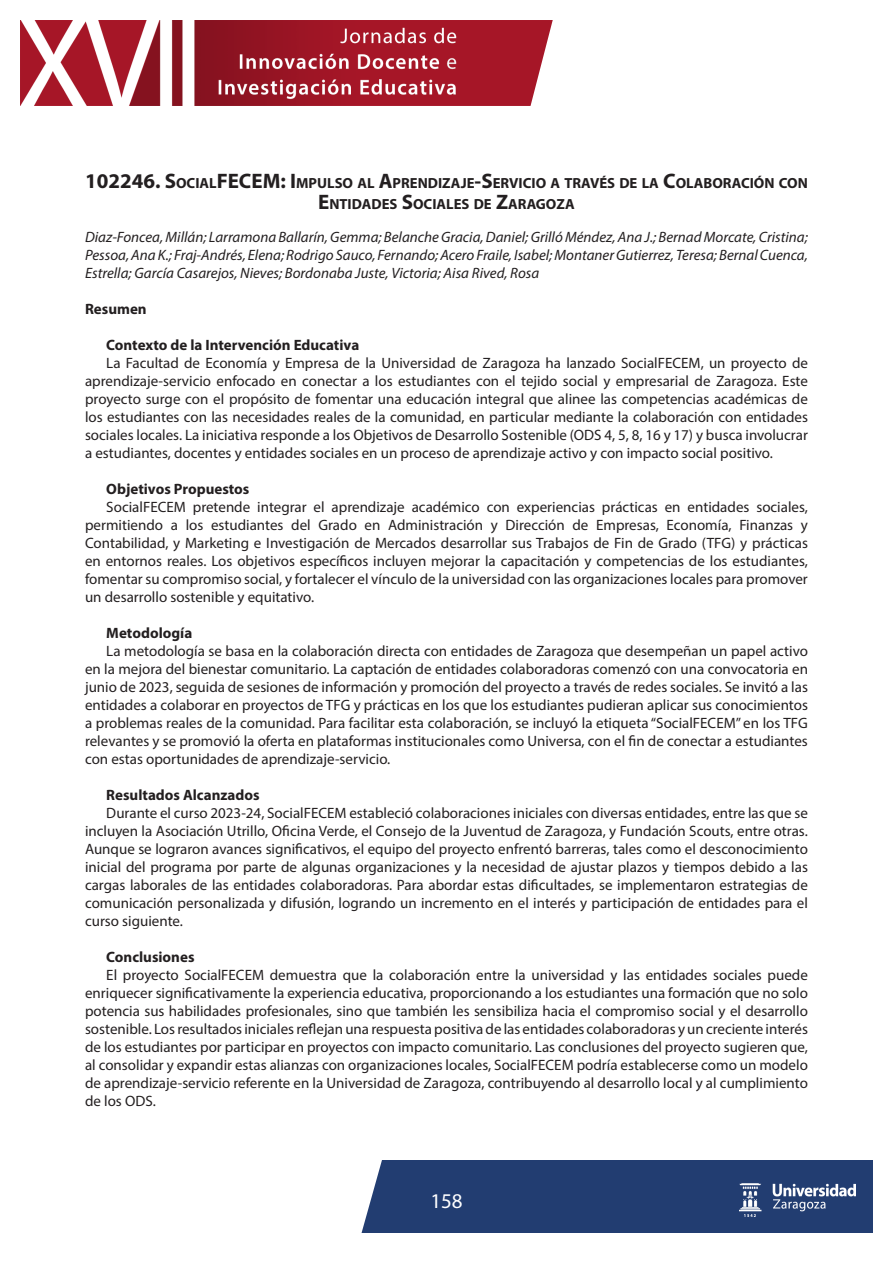
<style>
.page{position:relative;width:893px;height:1263px;background:#fff}
.page>*{position:absolute;margin:0;border:0;box-sizing:border-box;transform-origin:0 0}
.TITULO_ESPAÑOL{font:700 21px "Myriad Pro";color:#231f20}
.t1{font:21px "Myriad Pro";color:#fff}
._4_CONTENIDO{font:15px/18px "Myriad Pro";color:#231f20;text-align:justify}
.AUTORES{font:italic 15px/18px "Myriad Pro";color:#231f20;text-align:justify}
._3_SUBTITULO_RESUMEN{font:700 15px "Myriad Pro";color:#231f20}
._2_RESUMEN{font:700 15px "Myriad Pro";color:#231f20}
.TITULO_ESPAÑOL-2{font:700 14.7px/21px "Myriad Pro";color:#231f20}
.s1{font-size:14.7px}
.s2{font-size:21px}
</style>
<div class="page">
<div style="left:150px;top:1160px;width:723px;height:72px;background:#223d71"></div>
<img style="left:20px;top:20px;width:507px;height:85px">
<img style="left:739px;top:1183px;width:116px;height:33px">
<svg style="left:527px;top:20px;width:26px;height:86px"></svg>
<div style="left:150px;top:1160px;width:236px;height:73px;background:#fff"></div>
<p class="TITULO_ESPAÑOL" style="left:85px;top:167px;width:145px">102246. S<span class="s1">OCIAL</span>FECEM</p>
<p class="TITULO_ESPAÑOL-2" style="left:318px;top:172px;width:491px;text-indent:-38px"><span class="s2">: I</span> MPULSO AL <span class="s2">A</span>PRENDIZAJE<span class="s2">-S</span>ERVICIO A TRAVÉS DE LA <span class="s2">C</span>OLABORACIÓN CON<br><span class="s2">E</span>NTIDADES <span class="s2">S</span>OCIALES DE <span class="s2">Z</span>ARAGOZA</p>
<p class="AUTORES" style="left:85px;top:228px;width:724px">Diaz-Foncea, Millán; Larramona Ballarín, Gemma; Belanche Gracia, Daniel; Grilló Méndez, Ana J.; Bernad Morcate, Cristina; Pessoa, Ana K.; Fraj-Andrés, Elena; Rodrigo Sauco, Fernando; Acero Fraile, Isabel; Montaner Gutierrez, Teresa; Bernal Cuenca, Estrella; García Casarejos, Nieves; Bordonaba Juste, Victoria; Aisa Rived, Rosa</p>
<p class="_2_RESUMEN" style="left:85px;top:299px;width:63px">Resumen</p>
<p class="_3_SUBTITULO_RESUMEN" style="left:106px;top:335px;width:254px">Contexto de la Intervención Educativa</p>
<p class="_4_CONTENIDO" style="left:85px;top:354px;width:724px;text-indent:21px">La Facultad de Economía y Empresa de la Universidad de Zaragoza ha lanzado SocialFECEM, un proyecto de aprendizaje-servicio enfocado en conectar a los estudiantes con el tejido social y empresarial de Zaragoza. Este proyecto surge con el propósito de fomentar una educación integral que alinee las competencias académicas de los estudiantes con las necesidades reales de la comunidad, en particular mediante la colaboración con entidades sociales locales. La iniciativa responde a los Objetivos de Desarrollo Sostenible (ODS 4, 5, 8, 16 y 17) y busca involucrar a estudiantes, docentes y entidades sociales en un proceso de aprendizaje activo y con impacto social positivo.</p>
<p class="_3_SUBTITULO_RESUMEN" style="left:106px;top:479px;width:145px">Objetivos Propuestos</p>
<p class="_4_CONTENIDO" style="left:85px;top:498px;width:724px;text-indent:21px">SocialFECEM pretende integrar el aprendizaje académico con experiencias prácticas en entidades sociales, permitiendo a los estudiantes del Grado en Administración y Dirección de Empresas, Economía, Finanzas y Contabilidad, y Marketing e Investigación de Mercados desarrollar sus Trabajos de Fin de Grado (TFG) y prácticas en entornos reales. Los objetivos específicos incluyen mejorar la capacitación y competencias de los estudiantes, fomentar su compromiso social, y fortalecer el vínculo de la universidad con las organizaciones locales para promover un desarrollo sostenible y equitativo.</p>
<p class="_3_SUBTITULO_RESUMEN" style="left:106px;top:623px;width:88px">Metodología</p>
<p class="_4_CONTENIDO" style="left:85px;top:642px;width:724px;text-indent:21px">La metodología se basa en la colaboración directa con entidades de Zaragoza que desempeñan un papel activo en la mejora del bienestar comunitario. La captación de entidades colaboradoras comenzó con una convocatoria en junio de 2023, seguida de sesiones de información y promoción del proyecto a través de redes sociales. Se invitó a las entidades a colaborar en proyectos de TFG y prácticas en los que los estudiantes pudieran aplicar sus conocimientos a problemas reales de la comunidad. Para facilitar esta colaboración, se incluyó la etiqueta “SocialFECEM” en los TFG relevantes y se promovió la oferta en plataformas institucionales como Universa, con el fin de conectar a estudiantes con estas oportunidades de aprendizaje-servicio.</p>
<p class="_3_SUBTITULO_RESUMEN" style="left:106px;top:785px;width:155px">Resultados Alcanzados</p>
<p class="_4_CONTENIDO" style="left:85px;top:804px;width:724px;text-indent:21px">Durante el curso 2023-24, SocialFECEM estableció colaboraciones iniciales con diversas entidades, entre las que se incluyen la Asociación Utrillo, Oficina Verde, el Consejo de la Juventud de Zaragoza, y Fundación Scouts, entre otras.<br>Aunque se lograron avances significativos, el equipo del proyecto enfrentó barreras, tales como el desconocimiento inicial del programa por parte de algunas organizaciones y la necesidad de ajustar plazos y tiempos debido a las cargas laborales de las entidades colaboradoras. Para abordar estas dificultades, se implementaron estrategias de comunicación personalizada y difusión, logrando un incremento en el interés y participación de entidades para el curso siguiente.</p>
<p class="_3_SUBTITULO_RESUMEN" style="left:106px;top:947px;width:90px">Conclusiones</p>
<p class="_4_CONTENIDO" style="left:85px;top:966px;width:724px;text-indent:21px">El proyecto SocialFECEM demuestra que la colaboración entre la universidad y las entidades sociales puede enriquecer significativamente la experiencia educativa, proporcionando a los estudiantes una formación que no solo potencia sus habilidades profesionales, sino que también les sensibiliza hacia el compromiso social y el desarrollo sostenible. Los resultados iniciales reflejan una respuesta positiva de las entidades colaboradoras y un creciente interés de los estudiantes por participar en proyectos con impacto comunitario. Las conclusiones del proyecto sugieren que, al consolidar y expandir estas alianzas con organizaciones locales, SocialFECEM podría establecerse como un modelo de aprendizaje-servicio referente en la Universidad de Zaragoza, contribuyendo al desarrollo local y al cumplimiento de los ODS.</p>
<h1 class="t1" style="left:430px;top:1188px;width:34px">158</h1>
</div>
